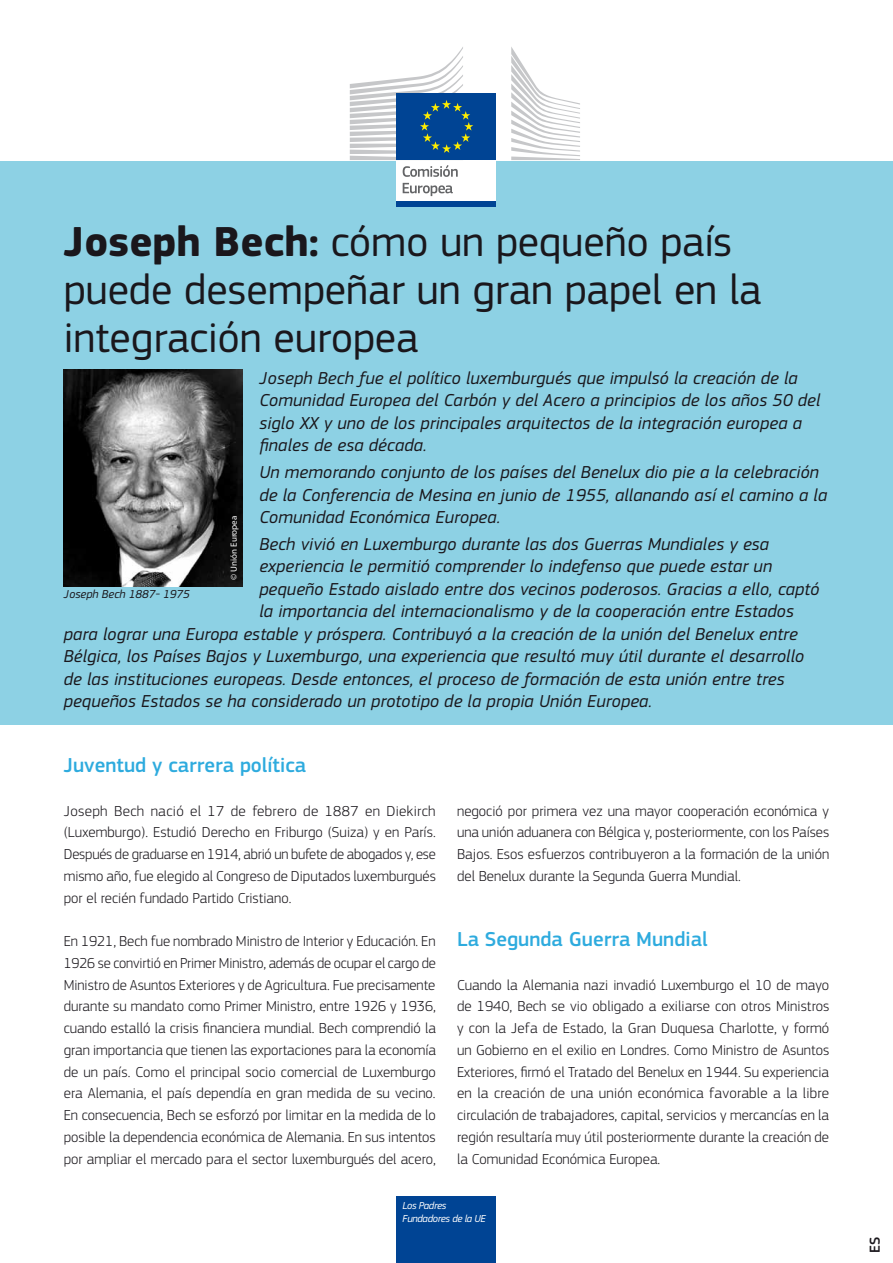
<style>
.page{position:relative;width:893px;height:1263px;background:#fff}
.page>*{position:absolute;margin:0;border:0;box-sizing:border-box;transform-origin:0 0}
.t1{font:43.5px/48px "EC Square Sans Pro";color:#1a171c}
.t2{font:500 21px "EC Square Sans Pro";color:#2eabde}
.t3{font:italic 18px/22.5px "EC Square Sans Pro";letter-spacing:.01em;color:#1a171c}
.t4{font:300 15px/21.8px "EC Square Sans Pro";color:#1a171c;text-align:justify}
.t5{font:500 15px "EC Square Sans Pro";color:#1a171c}
.t6{font:italic 12px "EC Square Sans Pro";color:#1a171c}
.t7{font:italic 10.5px/12.6px "EC Square Sans Pro";letter-spacing:-.03em;color:#fff}
.t8{font:9px "Myriad Pro";color:#fff}
.s1{font-weight:700}
</style>
<div class="page">
<div style="left:397px;top:1196px;width:99px;height:67px;background:#004494"></div>
<div style="left:0;top:160px;width:893px;height:564px;background:#8dd1e4"></div>
<img style="left:63px;top:370px;width:179px;height:216px">
<div style="left:397px;top:158px;width:99px;height:44px;background:#fff"></div>
<svg style="left:403px;top:183px;width:50px;height:13px"></svg>
<div style="left:397px;top:201px;width:99px;height:6px;background:#004494"></div>
<svg style="left:511px;top:47px;width:69px;height:113px"></svg>
<div style="left:397px;top:94px;width:99px;height:66px;background:#004494"></div>
<svg style="left:350px;top:47px;width:123px;height:130px"></svg>
<h1 class="t1" style="left:64px;top:218px;width:699px"><span class="s1">Joseph Bech:</span> cómo un pequeño país puede desempeñar un gran papel en la integración europea</h1>
<p class="t3" style="left:259px;top:367px;width:563px">Joseph Bech fue el político luxemburgués que impulsó la creación de la Comunidad Europea del Carbón y del Acero a principios de los años 50 del siglo XX y uno de los principales arquitectos de la integración europea a finales de esa década.</p>
<p class="t3" style="left:259px;top:461px;width:569px">Un memorando conjunto de los países del Benelux dio pie a la celebración de la Conferencia de Mesina en junio de 1955, allanando así el camino a la<br>Comunidad Económica Europea.</p>
<p class="t3" style="left:259px;top:533px;width:511px">Bech vivió en Luxemburgo durante las dos Guerras Mundiales y esa</p>
<p class="t3" style="left:259px;top:555px;width:514px">experiencia le permitió comprender lo indefenso que puede estar un</p>
<p class="t3" style="left:259px;top:578px;width:562px">pequeño Estado aislado entre dos vecinos poderosos. Gracias a ello, captó</p>
<p class="t3" style="left:259px;top:600px;width:536px">la importancia del internacionalismo y de la cooperación entre Estados</p>
<p class="t3" style="left:64px;top:623px;width:736px">para lograr una Europa estable y próspera. Contribuyó a la creación de la unión del Benelux entre</p>
<p class="t3" style="left:64px;top:645px;width:742px">Bélgica, los Países Bajos y Luxemburgo, una experiencia que resultó muy útil durante el desarrollo</p>
<p class="t3" style="left:64px;top:668px;width:722px">de las instituciones europeas. Desde entonces, el proceso de formación de esta unión entre tres</p>
<p class="t3" style="left:64px;top:690px;width:590px">pequeños Estados se ha considerado un prototipo de la propia Unión Europea.</p>
<p class="t8" style="left:229px;top:579px;width:65px;rotate:-90deg">© Unión Europea</p>
<p class="t6" style="left:64px;top:587px;width:128px">Joseph Bech 1887- 1975</p>
<h2 class="t2" style="left:64px;top:753px;width:244px">Juventud y carrera política</h2>
<p class="t4" style="left:64px;top:800px;width:374px">Joseph Bech nació el 17 de febrero de 1887 en Diekirch (Luxemburgo). Estudió Derecho en Friburgo (Suiza) y en París.<br>Después de graduarse en 1914, abrió un bufete de abogados y, ese mismo año, fue elegido al Congreso de Diputados luxemburgués por el recién fundado Partido Cristiano.</p>
<p class="t4" style="left:64px;top:930px;width:374px">En 1921, Bech fue nombrado Ministro de Interior y Educación. En 1926 se convirtió en Primer Ministro, además de ocupar el cargo de Ministro de Asuntos Exteriores y de Agricultura. Fue precisamente durante su mandato como Primer Ministro, entre 1926 y 1936, cuando estalló la crisis financiera mundial. Bech comprendió la gran importancia que tienen las exportaciones para la economía de un país. Como el principal socio comercial de Luxemburgo era Alemania, el país dependía en gran medida de su vecino.<br>En consecuencia, Bech se esforzó por limitar en la medida de lo posible la dependencia económica de Alemania. En sus intentos por ampliar el mercado para el sector luxemburgués del acero,</p>
<p class="t4" style="left:457px;top:800px;width:374px">negoció por primera vez una mayor cooperación económica y una unión aduanera con Bélgica y, posteriormente, con los Países Bajos. Esos esfuerzos contribuyeron a la formación de la unión del Benelux durante la Segunda Guerra Mundial.</p>
<h2 class="t2" style="left:457px;top:927px;width:252px">La Segunda Guerra Mundial</h2>
<p class="t4" style="left:457px;top:974px;width:374px">Cuando la Alemania nazi invadió Luxemburgo el 10 de mayo de 1940, Bech se vio obligado a exiliarse con otros Ministros y con la Jefa de Estado, la Gran Duquesa Charlotte, y formó un Gobierno en el exilio en Londres. Como Ministro de Asuntos Exteriores, firmó el Tratado del Benelux en 1944. Su experiencia en la creación de una unión económica favorable a la libre circulación de trabajadores, capital, servicios y mercancías en la región resultaría muy útil posteriormente durante la creación de la Comunidad Económica Europea.</p>
<p class="t7" style="left:402px;top:1199px;width:85px">Los Padres<br>Fundadores de la UE</p>
<p class="t5" style="left:866px;top:1253px;width:18px;rotate:-90deg">ES</p>
</div>
